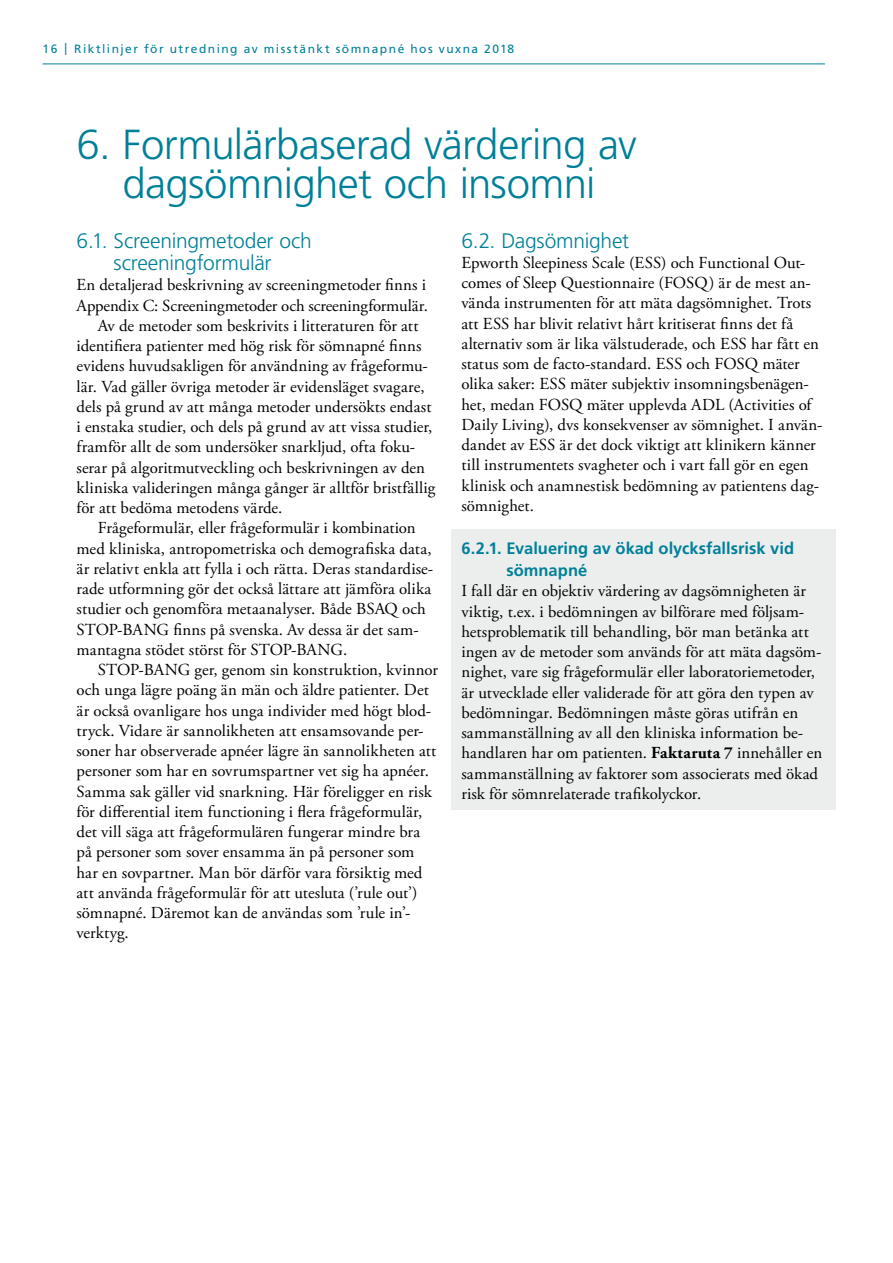
<style>
.page{position:relative;width:893px;height:1263px;background:#fff}
.page>*{position:absolute;margin:0;border:0;box-sizing:border-box;transform-origin:0 0}
.t1{font:300 42px/39px "Frutiger LT Std";letter-spacing:-.015em;color:#008098;text-align:center}
.t2{font:300 21px/22.5px "Frutiger LT Std";letter-spacing:-.01em;color:#008098;text-align:center}
.t3{font:16.8px/20.2px "Adobe Garamond Pro";letter-spacing:.005em;color:#000}
.t4{font:700 16.5px/22.5px "Frutiger LT Std";color:#008098}
.t5{font:12px "Frutiger LT Std";letter-spacing:.125em;color:#008098}
.s1{font-weight:700}
</style>
<div class="page">
<hr style="left:43px;top:64px;width:782px;height:1px;background:#008098">
<div style="left:451px;top:529px;width:385px;height:280px;background:#eceded"></div>
<p class="t5" style="left:43px;top:42px;width:473px">16 | Riktlinjer för utredning av misstänkt sömnapné hos vuxna 2018</p>
<h1 class="t1" style="left:77px;top:126px;width:562px">6. Formulärbaserad värdering av dagsömnighet och insomni</h1>
<p class="t2" style="left:77px;top:229px;width:237px">6.1. Screeningmetoder och screeningformulär</p>
<p class="t3" style="left:77px;top:275px;width:351px">En detaljerad beskrivning av screeningmetoder finns i</p>
<p class="t3" style="left:77px;top:296px;width:353px">Appendix C: Screeningmetoder och screeningformulär.</p>
<p class="t3" style="left:98px;top:316px;width:322px">Av de metoder som beskrivits i litteraturen för att</p>
<p class="t3" style="left:77px;top:336px;width:346px">identifiera patienter med hög risk för sömnapné finns</p>
<p class="t3" style="left:77px;top:356px;width:353px">evidens huvudsakligen för användning av frågeformu-</p>
<p class="t3" style="left:77px;top:377px;width:350px">lär. Vad gäller övriga metoder är evidensläget svagare,</p>
<p class="t3" style="left:77px;top:397px;width:357px">dels på grund av att många metoder undersökts endast</p>
<p class="t3" style="left:77px;top:417px;width:357px">i enstaka studier, och dels på grund av att vissa studier,</p>
<p class="t3" style="left:77px;top:437px;width:340px">framför allt de som undersöker snarkljud, ofta foku-</p>
<p class="t3" style="left:77px;top:458px;width:350px">serar på algoritmutveckling och beskrivningen av den</p>
<p class="t3" style="left:77px;top:478px;width:360px">kliniska valideringen många gånger är alltför bristfällig</p>
<p class="t3" style="left:77px;top:498px;width:207px">för att bedöma metodens värde.</p>
<p class="t3" style="left:98px;top:518px;width:319px">Frågeformulär, eller frågeformulär i kombination</p>
<p class="t3" style="left:77px;top:539px;width:356px">med kliniska, antropometriska och demografiska data,</p>
<p class="t3" style="left:77px;top:559px;width:358px">är relativt enkla att fylla i och rätta. Deras standardise-</p>
<p class="t3" style="left:77px;top:579px;width:356px">rade utformning gör det också lättare att jämföra olika</p>
<p class="t3" style="left:77px;top:599px;width:351px">studier och genomföra metaanalyser. Både BSAQ och</p>
<p class="t3" style="left:77px;top:620px;width:344px">STOP-BANG finns på svenska. Av dessa är det sam-</p>
<p class="t3" style="left:77px;top:640px;width:272px">mantagna stödet störst för STOP-BANG.</p>
<p class="t3" style="left:98px;top:660px;width:342px">STOP-BANG ger, genom sin konstruktion, kvinnor</p>
<p class="t3" style="left:77px;top:680px;width:354px">och unga lägre poäng än män och äldre patienter. Det</p>
<p class="t3" style="left:77px;top:701px;width:356px">är också ovanligare hos unga individer med högt blod-</p>
<p class="t3" style="left:77px;top:721px;width:349px">tryck. Vidare är sannolikheten att ensamsovande per-</p>
<p class="t3" style="left:77px;top:741px;width:361px">soner har observerade apnéer lägre än sannolikheten att</p>
<p class="t3" style="left:77px;top:761px;width:354px">personer som har en sovrumspartner vet sig ha apnéer.</p>
<p class="t3" style="left:77px;top:782px;width:357px">Samma sak gäller vid snarkning. Här föreligger en risk</p>
<p class="t3" style="left:77px;top:802px;width:347px">för differential item functioning i flera frågeformulär,</p>
<p class="t3" style="left:77px;top:822px;width:345px">det vill säga att frågeformulären fungerar mindre bra</p>
<p class="t3" style="left:77px;top:842px;width:339px">på personer som sover ensamma än på personer som</p>
<p class="t3" style="left:77px;top:863px;width:347px">har en sovpartner. Man bör därför vara försiktig med</p>
<p class="t3" style="left:77px;top:883px;width:342px">att använda frågeformulär för att utesluta (’rule out’)</p>
<p class="t3" style="left:77px;top:903px;width:336px">sömnapné. Däremot kan de användas som ’rule in’-</p>
<p class="t3" style="left:77px;top:923px;width:54px">verktyg.</p>
<p class="t2" style="left:461px;top:229px;width:169px">6.2. Dagsömnighet</p>
<p class="t3" style="left:461px;top:253px;width:363px">Epworth Sleepiness Scale (ESS) och Functional Out&shy;comes of Sleep Questionnaire (FOSQ) är de mest an&shy;vända instrumenten för att mäta dagsömnighet. Trots att ESS har blivit relativt hårt kritiserat finns det få alternativ som är lika välstuderade, och ESS har fått en status som de facto-standard. ESS och FOSQ mäter olika saker: ESS mäter subjektiv insomningsbenägen&shy;het, medan FOSQ mäter upplevda ADL (Activities of Daily Living), dvs konsekvenser av sömnighet. I använ&shy;dandet av ESS är det dock viktigt att klinikern känner till instrumentets svagheter och i vart fall gör en egen klinisk och anamnestisk bedömning av patientens dag&shy;sömnighet.</p>
<p class="t4" style="left:506px;top:537px;width:289px;text-indent:-45px">6.2.1. Evaluering av ökad olycksfallsrisk vid sömnapné</p>
<p class="t3" style="left:461px;top:581px;width:362px">I fall där en objektiv värdering av dagsömnigheten är viktig, t.ex. i bedömningen av bilförare med följsam&shy;hetsproblematik till behandling, bör man betänka att ingen av de metoder som används för att mäta dagsöm&shy;nighet, vare sig frågeformulär eller laboratoriemetoder, är utvecklade eller validerade för att göra den typen av bedömningar. Bedömningen måste göras utifrån en sammanställning av all den kliniska information be&shy;handlaren har om patienten. <span class="s1">Faktaruta 7</span> innehåller en sammanställning av faktorer som associerats med ökad risk för sömnrelaterade trafikolyckor.</p>
</div>
